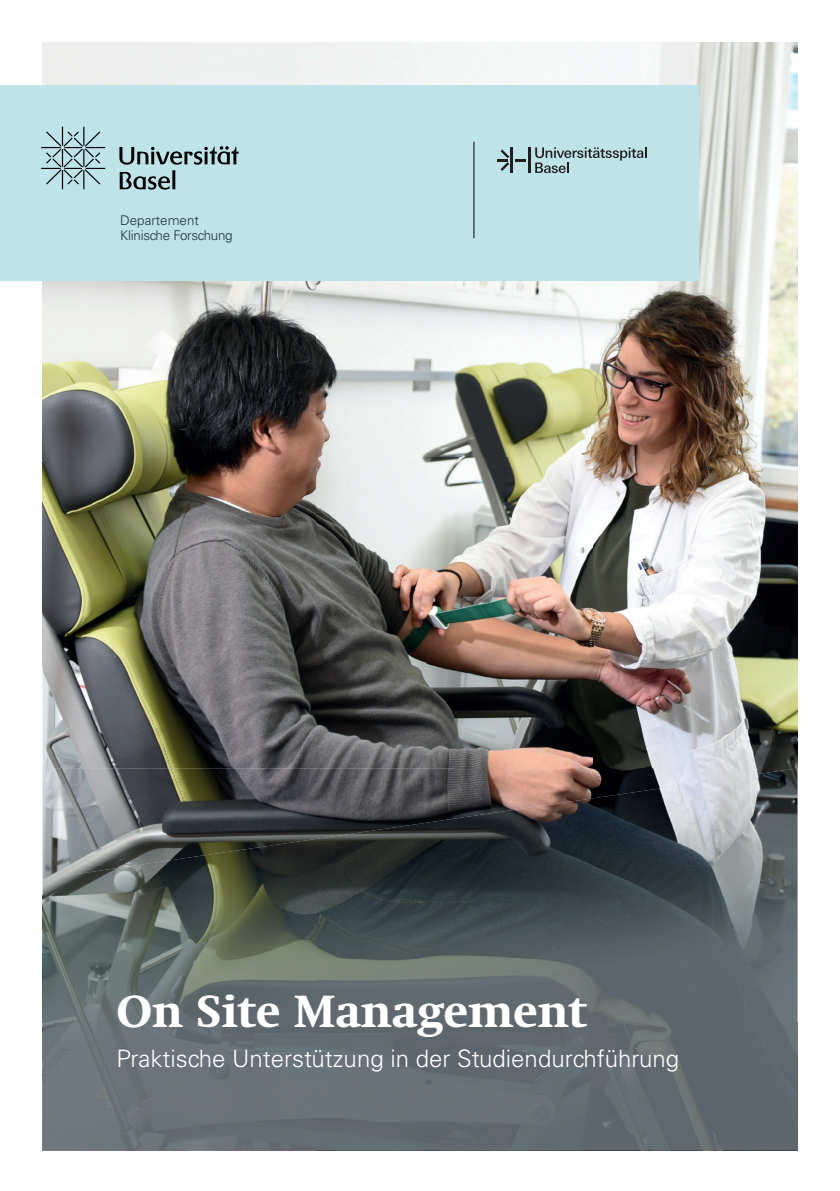
<style>
.page{position:relative;width:840px;height:1191px;background:#fff}
.page>*{position:absolute;margin:0;border:0;box-sizing:border-box;transform-origin:0 0}
.t1{font:700 46px "Swift Neue LT Pro";color:#fff}
.t2{font:300 24px "Univers LT Std";color:#fff}
.t3{font:300 13.4px/15.2px "Univers LT Std";letter-spacing:-.02em;color:#1d3138}
</style>
<div class="page">
<img style="left:43px;top:43px;width:548px;height:622px">
<img style="left:591px;top:43px;width:206px;height:1107px">
<img style="left:43px;top:665px;width:411px;height:103px">
<img style="left:454px;top:665px;width:137px;height:103px">
<img style="left:43px;top:768px;width:342px;height:70px">
<img style="left:385px;top:768px;width:343px;height:60px">
<img style="left:728px;top:768px;width:69px;height:382px">
<img style="left:43px;top:1150px;width:686px;height:1px">
<img style="left:316px;top:798px;width:275px;height:352px">
<img style="left:43px;top:838px;width:274px;height:312px">
<div style="left:0;top:85px;width:697px;height:196px;background:#bee4e8"></div>
<hr style="left:509px;top:147px;width:3px;height:26px;background:#231f20">
<hr style="left:527px;top:147px;width:3px;height:26px;background:#231f20">
<svg style="left:515px;top:159px;width:10px;height:2px"></svg>
<svg style="left:497px;top:149px;width:12px;height:22px"></svg>
<svg style="left:535px;top:147px;width:111px;height:26px"></svg>
<hr style="left:473px;top:142px;width:1px;height:96px;background:#231f20">
<svg style="left:119px;top:146px;width:119px;height:44px"></svg>
<svg style="left:41px;top:127px;width:64px;height:62px"></svg>
<p class="t3" style="left:120px;top:212px;width:114px">Departement<br>Klinische Forschung</p>
<h1 class="t1" style="left:116px;top:985px;width:472px">On Site Management</h1>
<p class="t2" style="left:116px;top:1043px;width:564px">Praktische Unterstützung in der Studiendurchführung</p>
</div>
